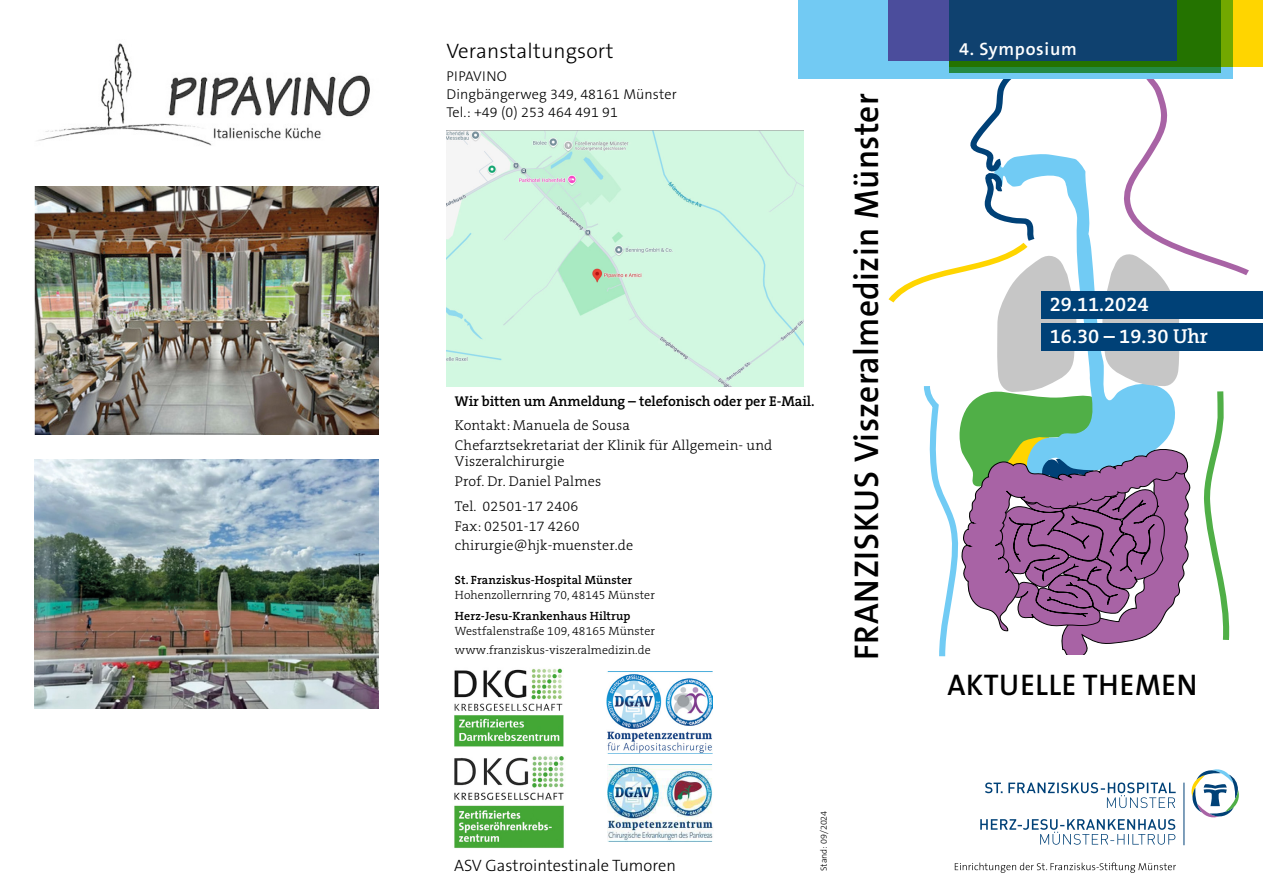
<style>
.page{position:relative;width:1263px;height:893px;background:#fff}
.page>*{position:absolute;margin:0;border:0;box-sizing:border-box;transform-origin:0 0}
.t1{font:600 34.5px "The Sans B W6";letter-spacing:.01em;color:#000}
.t2{font:600 30px "The Sans B W6";letter-spacing:.025em;color:#000}
.t3{font:300 21px "The Sans B W3";letter-spacing:.01em;color:#000}
.t4{font:600 20.25px/32px "The Serif B W6";color:#fff}
.t5{font:600 18px "The Sans B W6";letter-spacing:.04em;color:#fff}
.t6{font:300 16.5px "The Sans B W3";color:#000}
.t7{font:300 14.25px/19.5px "The Serif B W3";letter-spacing:.01em;color:#000}
.t8{font:300 14.25px/18px "The Sans B W3";letter-spacing:.01em;color:#000}
.t9{font:600 14.25px "The Serif B W6";letter-spacing:-.005em;color:#000}
.t10{font:300 12px/19.5px "The Serif B W3";letter-spacing:.01em;color:#000}
.t11{font:600 12px "The Serif B W6";letter-spacing:.01em;color:#000}
.t12{font:300 9px "The Sans B W3";color:#000}
</style>
<div class="page">
<svg style="left:798px;top:66px;width:465px;height:590px"></svg>
<div style="left:798px;top:0;width:434px;height:78px;background:#72caf3"></div>
<svg style="left:1220px;top:0;width:43px;height:66px;background:#d2c600"></svg>
<svg style="left:949px;top:0;width:271px;height:72px;background:#227514"></svg>
<div style="left:888px;top:0;width:239px;height:60px;background:#4b4d9c"></div>
<div style="left:949px;top:0;width:227px;height:60px;background:#0f416f"></div>
<div style="left:1041px;top:291px;width:222px;height:28px;background:#004177"></div>
<div style="left:1041px;top:323px;width:222px;height:28px;background:#004177"></div>
<img style="left:446px;top:130px;width:358px;height:256px">
<svg style="left:985px;top:782px;width:191px;height:26px"></svg>
<svg style="left:1191px;top:769px;width:48px;height:49px"></svg>
<svg style="left:955px;top:862px;width:221px;height:11px"></svg>
<hr style="left:1183px;top:783px;width:1px;height:62px;background:#004177">
<svg style="left:980px;top:819px;width:195px;height:26px"></svg>
<img style="left:36px;top:43px;width:334px;height:103px">
<img style="left:34px;top:186px;width:344px;height:249px">
<img style="left:34px;top:460px;width:344px;height:249px">
<img style="left:454px;top:668px;width:110px;height:79px">
<svg style="left:454px;top:756px;width:110px;height:92px"></svg>
<svg style="left:607px;top:841px;width:106px;height:1px"></svg>
<img style="left:607px;top:764px;width:106px;height:77px">
<img style="left:606px;top:671px;width:106px;height:82px">
<h3 class="t3" style="left:446px;top:37px;width:169px">Veranstaltungsort</h3>
<p class="t8" style="left:446px;top:67px;width:232px">PIPAVINO<br>Dingbängerweg 349, 48161 Münster<br>Tel.: +49 (0) 253 464 491 91</p>
<p class="t9" style="left:455px;top:392px;width:361px">Wir bitten um Anmeldung – telefonisch oder per E-Mail.</p>
<p class="t7" style="left:455px;top:416px;width:319px">Kontakt: Manuela de Sousa<br>Chefarztsekretariat der Klinik für Allgemein- und</p>
<p class="t7" style="left:455px;top:451px;width:148px">Viszeralchirurgie<br>Prof. Dr. Daniel Palmes</p>
<p class="t7" style="left:455px;top:496px;width:180px">Tel. 02501-17 2406<br>Fax: 02501-17 4260 chirurgie@hjk-muenster.de</p>
<p class="t11" style="left:455px;top:572px;width:179px">St. Franziskus-Hospital Münster</p>
<p class="t10" style="left:455px;top:585px;width:201px">Hohenzollernring 70, 48145 Münster</p>
<p class="t11" style="left:455px;top:608px;width:177px">Herz-Jesu-Krankenhaus Hiltrup</p>
<p class="t10" style="left:455px;top:621px;width:202px">Westfalenstraße 109, 48165 Münster www.franziskus-viszeralmedizin.de</p>
<h1 class="t1" style="left:844px;top:660px;width:568px;rotate:-90deg">FRANZISKUS Viszeralmedizin Münster</h1>
<p class="t6" style="left:454px;top:855px;width:223px">ASV Gastrointestinale Tumoren</p>
<p class="t12" style="left:818px;top:871px;width:62px;rotate:-90deg">Stand: 09/2024</p>
<p class="t5" style="left:959px;top:37px;width:119px">4. Symposium</p>
<h3 class="t4" style="left:1050px;top:288px;width:160px">29.11.2024<br>16.30 – 19.30 Uhr</h3>
<h2 class="t2" style="left:947px;top:665px;width:251px">AKTUELLE THEMEN</h2>
</div>
